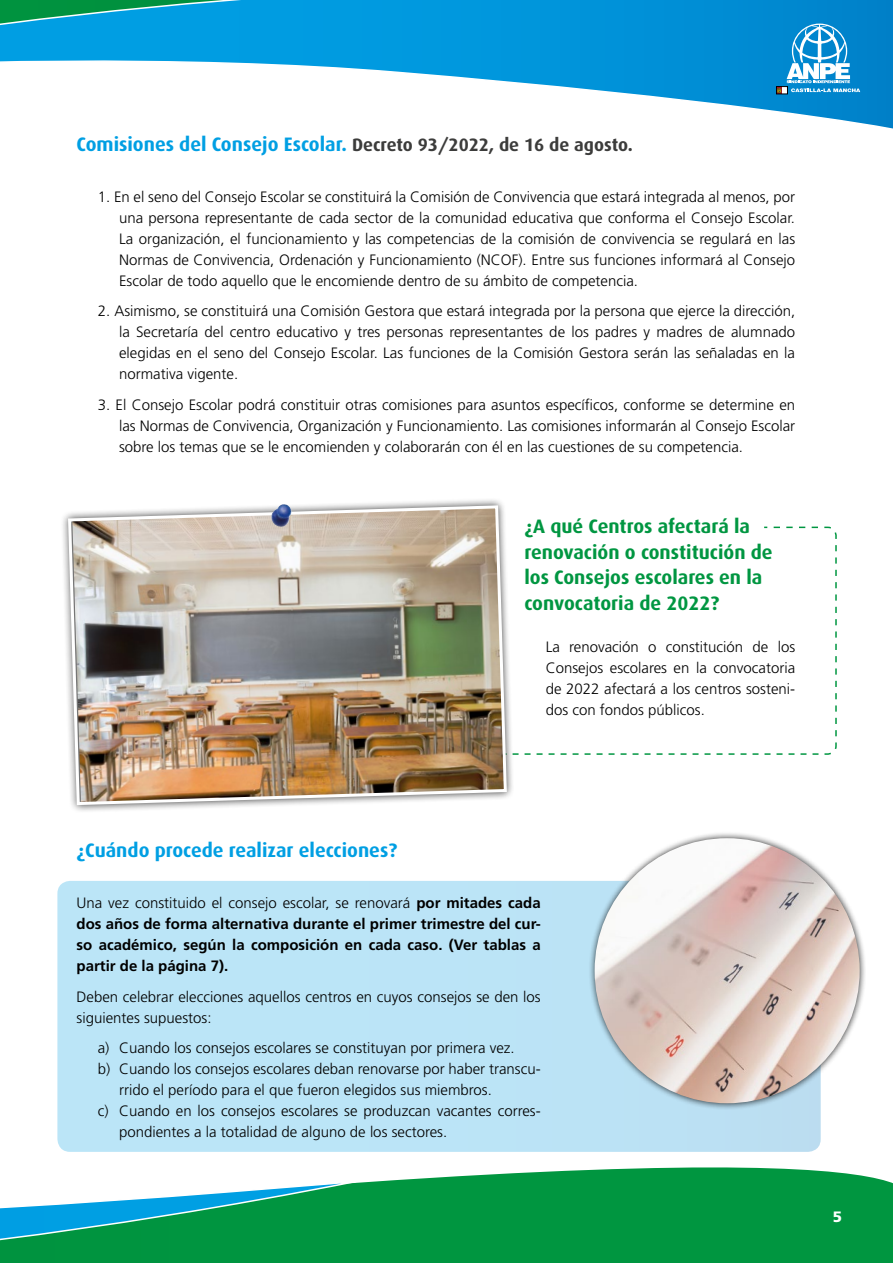
<style>
.page{position:relative;width:893px;height:1263px;background:#fff}
.page>*{position:absolute;margin:0;border:0;box-sizing:border-box;transform-origin:0 0}
.t1{font:700 19.5px/25.5px "Dax";color:#009641}
.t2{font:700 19.5px "Dax";color:#009fe3}
.t3{font:300 15px/21px "Frutiger";color:#000;text-align:justify}
.t4{font:700 15px/21px "Frutiger";color:#000;text-align:justify}
.t5{font:900 15px "Frutiger";color:#fff}
.s1{font-size:18px;color:#3c3c3b}
.s2{font-weight:300}
</style>
<div class="page">
<svg style="left:63px;top:1145px;width:830px;height:118px"></svg>
<svg style="left:0;top:1162px;width:357px;height:101px"></svg>
<svg style="left:0;top:0;width:893px;height:129px"></svg>
<div style="left:776px;top:86px;width:11px;height:8px;border:1px solid #000"></div>
<svg style="left:777px;top:24px;width:83px;height:69px"></svg>
<svg style="left:515px;top:526px;width:322px;height:229px"></svg>
<div style="left:57px;top:881px;width:764px;height:271px;background:#bbe5f7;border-radius:13px"></div>
<div style="left:587px;top:831px;width:279px;height:279px;background:#000;opacity:.75"></div>
<img style="left:595px;top:838px;width:265px;height:265px;border-radius:133px">
<div style="left:60px;top:498px;width:455px;height:315px;background:#000;opacity:.75"></div>
<img style="left:66px;top:504px;width:442px;height:303px">
<img style="left:270px;top:504px;width:22px;height:24px">
<h1 class="t2" style="left:77px;top:133px;width:558px">Comisiones del Consejo Escolar. <span class="s1">Decreto 93/2022, de 16 de agosto.</span></h1>
<p class="t3" style="left:119px;top:186px;width:678px;text-indent:-21px">1. En el seno del Consejo Escolar se constituirá la Comisión de Convivencia que estará integrada al menos, por una persona representante de cada sector de la comunidad educativa que conforma el Consejo Escolar.<br>La organización, el funcionamiento y las competencias de la comisión de convivencia se regulará en las Normas de Convivencia, Ordenación y Funcionamiento (NCOF). Entre sus funciones informará al Consejo Escolar de todo aquello que le encomiende dentro de su ámbito de competencia.</p>
<p class="t3" style="left:119px;top:301px;width:678px;text-indent:-21px">2. Asimismo, se constituirá una Comisión Gestora que estará integrada por la persona que ejerce la dirección, la Secretaría del centro educativo y tres personas representantes de los padres y madres de alumnado elegidas en el seno del Consejo Escolar. Las funciones de la Comisión Gestora serán las señaladas en la normativa vigente.</p>
<p class="t3" style="left:119px;top:394px;width:678px;text-indent:-21px">3. El Consejo Escolar podrá constituir otras comisiones para asuntos específicos, conforme se determine en las Normas de Convivencia, Organización y Funcionamiento. Las comisiones informarán al Consejo Escolar sobre los temas que se le encomienden y colaborarán con él en las cuestiones de su competencia.</p>
<h1 class="t1" style="left:524px;top:514px;width:250px">¿A qué Centros afectará la renovación o constitución de los Consejos escolares en la convocatoria de 2022?</h1>
<p class="t3" style="left:546px;top:637px;width:251px">La renovación o constitución de los Consejos escolares en la convocatoria de 2022 afectará a los centros sosteni&shy;dos con fondos públicos.</p>
<h1 class="t2" style="left:77px;top:840px;width:322px">¿Cuándo procede realizar elecciones?</h1>
<p class="t4" style="left:77px;top:892px;width:466px"><span class="s2">Una vez constituido el consejo escolar, se renovará</span> por mitades cada dos años de forma alternativa durante el primer trimestre del cur&shy;so académico, según la composición en cada caso. (Ver tablas a partir de la página 7).</p>
<p class="t3" style="left:77px;top:986px;width:466px">Deben celebrar elecciones aquellos centros en cuyos consejos se den los siguientes supuestos:</p>
<p class="t3" style="left:98px;top:1038px;width:418px">a) Cuando los consejos escolares se constituyan por primera vez.</p>
<p class="t3" style="left:98px;top:1059px;width:444px">b) Cuando los consejos escolares deban renovarse por haber transcu-</p>
<p class="t3" style="left:119px;top:1080px;width:374px">rrido el período para el que fueron elegidos sus miembros.</p>
<p class="t3" style="left:98px;top:1101px;width:444px">c) Cuando en los consejos escolares se produzcan vacantes corres-</p>
<p class="t3" style="left:119px;top:1122px;width:330px">pondientes a la totalidad de alguno de los sectores.</p>
<p class="t5" style="left:833px;top:1207px;width:11px">5</p>
</div>
